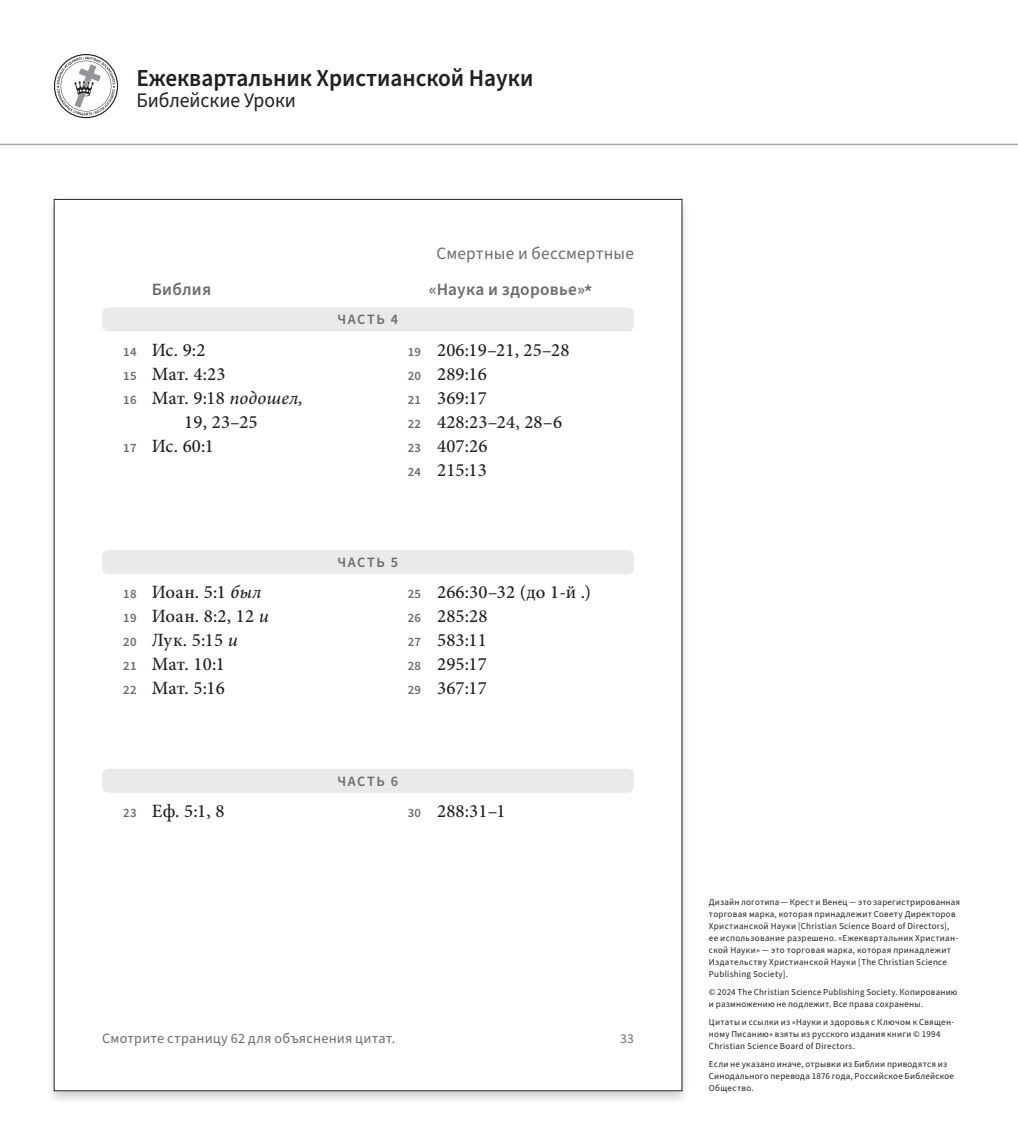
<style>
.page{position:relative;width:1018px;height:1145px;background:#fff}
.page>*{position:absolute;margin:0;border:0;box-sizing:border-box;transform-origin:0 0}
.t1{font:600 24.45px "Source Sans Pro";color:#231f20;scale:.95 1}
.t2{font:20.7px "Source Sans Pro";color:#231f20;scale:.95 1}
.t3{font:500 18.75px/24px "Minion Pro";letter-spacing:.01em;color:#231f20}
.t4{font:600 17.25px "Source Sans Pro";letter-spacing:.015em;color:#6c6d70}
.t5{font:17.25px "Source Sans Pro";letter-spacing:.01em;color:#6c6d70}
.t6{font:14.25px "Source Sans Pro";letter-spacing:.015em;color:#6c6d70}
.t7{font:600 14.25px "Source Sans Pro";letter-spacing:.11em;color:#6c6d70}
.t8{font:13.5px "Source Sans Pro";color:#6c6d70}
.Main_Text{font:9px/12px "Source Sans Pro";letter-spacing:.03em;color:#231f20}
.Copyright_Block{font:9px/12px "Source Sans Pro";letter-spacing:.03em;color:#231f20}
.s1{font-weight:400;font-size:23.25px}
.s2{font-family:"Source Sans Pro";font-weight:600;font-size:12.75px;color:#6c6d70}
.s3{font-style:italic}
</style>
<div class="page">
<hr style="left:0;top:144px;width:1018px;height:1px;background:#a8a9ad">
<svg style="left:54px;top:54px;width:64px;height:64px"></svg>
<div style="left:109px;top:109px;width:10px;height:10px;background:#fff"></div>
<div style="left:46px;top:197px;width:645px;height:908px;background:#231f20;opacity:.2"></div>
<div style="left:54px;top:199px;width:628px;height:891px;background:#fff"></div>
<div style="left:102px;top:768px;width:532px;height:24px;background:#e9eaeb;border-radius:6px"></div>
<div style="left:102px;top:550px;width:532px;height:24px;background:#e9eaeb;border-radius:6px"></div>
<div style="left:102px;top:307px;width:532px;height:24px;background:#e9eaeb;border-radius:6px"></div>
<h1 class="t1" style="left:136px;top:61px;width:419px">Ежеквартальник Христианской Науки</h1>
<h2 class="t2" style="left:136px;top:87px;width:170px">Библейские Уроки</h2>
<p class="t5" style="left:436px;top:242px;width:199px">Смертные и бессмертные</p>
<p class="t4" style="left:152px;top:278px;width:61px">Библия</p>
<p class="t4" style="left:429px;top:278px;width:166px">«Наука и здоровье»<span class="s1">*</span></p>
<p class="t3" style="left:123px;top:338px;width:84px"><span class="s2">14</span> Ис. 9:2</p>
<p class="t3" style="left:123px;top:362px;width:104px"><span class="s2">15</span> Мат. 4:23</p>
<p class="t3" style="left:123px;top:386px;width:181px"><span class="s2">16</span> Мат. 9:18 <span class="s3">подошел,</span></p>
<p class="t3" style="left:184px;top:410px;width:75px">19, 23–25</p>
<p class="t3" style="left:123px;top:434px;width:92px"><span class="s2">17</span> Ис. 60:1</p>
<p class="t7" style="left:337px;top:310px;width:62px">ЧАСТЬ 4</p>
<p class="t3" style="left:408px;top:338px;width:163px"><span class="s2">19</span> 206:19–21, 25–28<br><span class="s2">20</span> 289:16<br><span class="s2">21</span> 369:17<br><span class="s2">22</span> 428:23–24, 28–6<br><span class="s2">23</span> 407:26<br><span class="s2">24</span> 215:13</p>
<p class="t7" style="left:337px;top:552px;width:62px">ЧАСТЬ 5</p>
<p class="t3" style="left:123px;top:580px;width:147px"><span class="s2">18</span> Иоан. 5:1 <span class="s3">был<br></span><span class="s2">19</span> Иоан. 8:2, 12 <span class="s3">и<br></span><span class="s2">20</span> Лук. 5:15 <span class="s3">и<br></span><span class="s2">21</span> Мат. 10:1<br><span class="s2">22</span> Мат. 5:16</p>
<p class="t3" style="left:408px;top:580px;width:184px"><span class="s2">25</span> 266:30–32 (до 1-й .)<br><span class="s2">26</span> 285:28<br><span class="s2">27</span> 583:11<br><span class="s2">28</span> 295:17<br><span class="s2">29</span> 367:17</p>
<p class="t7" style="left:337px;top:771px;width:62px">ЧАСТЬ 6</p>
<p class="t3" style="left:123px;top:799px;width:103px"><span class="s2">23</span> Еф. 5:1, 8</p>
<p class="t3" style="left:408px;top:799px;width:99px"><span class="s2">30</span> 288:31–1</p>
<p class="t6" style="left:102px;top:1028px;width:295px">Смотрите страницу 62 для объяснения цитат.</p>
<p class="t8" style="left:620px;top:1029px;width:15px">33</p>
<p class="Main_Text" style="left:709px;top:895px;width:253px">Дизайн логотипа — Крест и Венец — это зарегистрированная торговая марка, которая принадлежит Совету Директоров Христианской Науки [Christian Science Board of Directors], ее использование разрешено. «Ежеквартальник Христиан&shy;ской Науки» — это торговая марка, которая принадлежит Издательству Христианской Науки [The Christian Science Publishing Society].</p>
<p class="Main_Text" style="left:709px;top:985px;width:250px">© 2024 The Christian Science Publishing Society. Копированию и размножению не подлежит. Все права сохранены.</p>
<p class="Copyright_Block" style="left:709px;top:1015px;width:247px">Цитаты и ссылки из «Науки и здоровья с Ключом к Священ&shy;ному Писанию» взяты из русского издания книги © 1994<br>Christian Science Board of Directors.</p>
<p class="Main_Text" style="left:709px;top:1057px;width:247px">Если не указано иначе, отрывки из Библии приводятся из<br>Синодального перевода 1876 года, Российское Библейское<br>Oбщество.</p>
</div>
